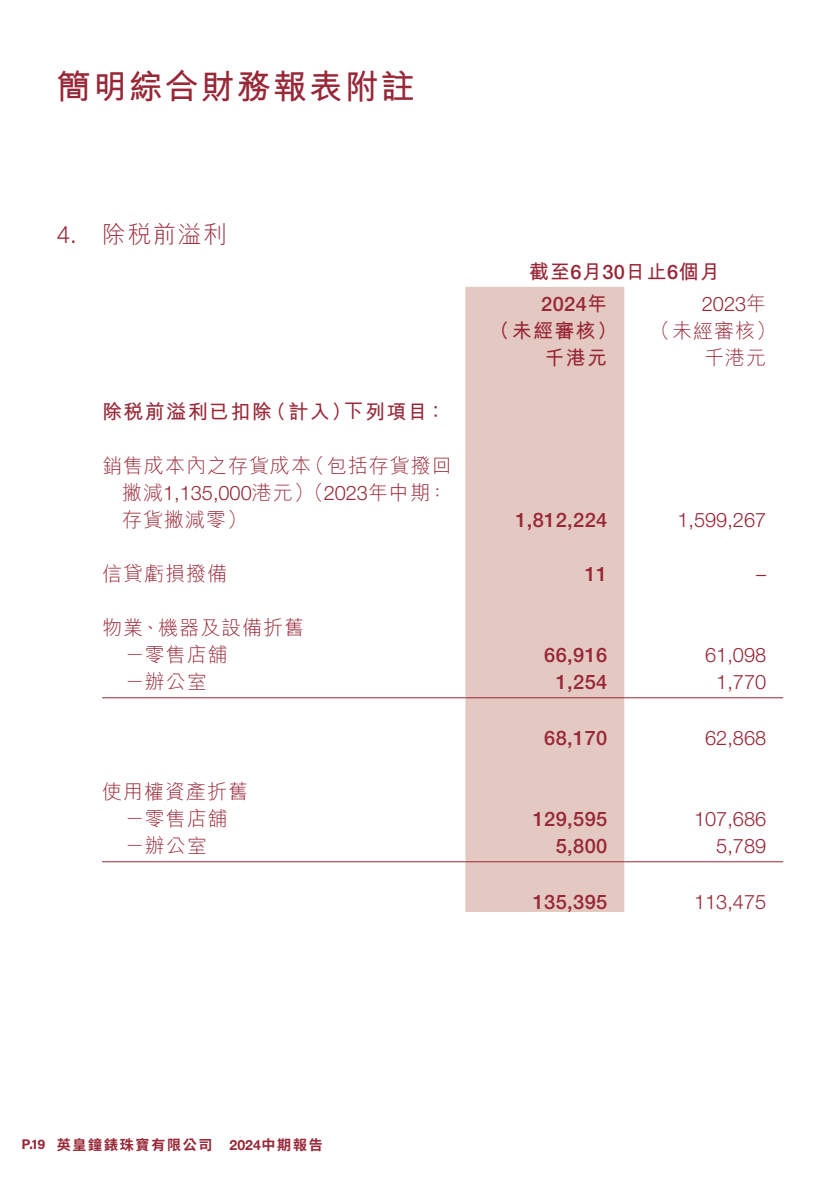
<style>
.page{position:relative;width:840px;height:1191px;background:#fff}
.page>*{position:absolute;margin:0;border:0;box-sizing:border-box;transform-origin:0 0}
.t1{font:700 34px "M Hei HK";letter-spacing:.06em;color:#982737}
.t2{font:300 24px "M Hei HK";letter-spacing:.05em;color:#982737}
.t3{font:300 20px "Helvetica Neue LT Std";color:#982737}
.t4{font:300 20px/27px "M Hei HK";letter-spacing:.05em;color:#982737}
.t5{font:500 20px "Helvetica Neue LT Std";letter-spacing:.02em;color:#982737}
.t6{font:700 20px "M Hei HK";letter-spacing:.07em;color:#982737}
.t7{font:700 14px "Source Han Sans TC";letter-spacing:.125em;color:#982737}
.s1{font-family:"Helvetica Neue LT Std"}
.s2{font-family:"Helvetica Neue LT Std";font-weight:500}
.s3{font-family:"M Hei HK";font-weight:700}
.s4{font-family:"M Hei HK"}
.s5{font-family:"Acumin Variable Concept";font-weight:400}
.s6{font-family:"Helvetica Neue"}
</style>
<div class="page">
<div style="left:465px;top:287px;width:159px;height:625px;background:#e4c9c2"></div>
<hr style="left:102px;top:697px;width:363px;height:1px;background:#982737">
<hr style="left:465px;top:697px;width:159px;height:1px;background:#982737">
<hr style="left:624px;top:697px;width:158px;height:1px;background:#982737">
<hr style="left:102px;top:861px;width:363px;height:1px;background:#982737">
<hr style="left:465px;top:861px;width:159px;height:1px;background:#982737">
<hr style="left:624px;top:861px;width:158px;height:1px;background:#982737">
<h1 class="t1" style="left:57px;top:62px;width:359px">簡明綜合財務報表附註</h1>
<p class="t2" style="left:57px;top:221px;width:171px"><span class="s1">4.</span> 除稅前溢利</p>
<p class="t6" style="left:528px;top:257px;width:193px">截至<span class="s2">6</span>月<span class="s2">30</span>日止<span class="s2">6</span>個月</p>
<p class="t5" style="left:541px;top:292px;width:67px">2024<span class="s3">年</span></p>
<p class="t3" style="left:701px;top:292px;width:66px">2023<span class="s4">年</span></p>
<p class="t6" style="left:489px;top:316px;width:129px">（未經審核）</p>
<p class="t4" style="left:650px;top:317px;width:127px">（未經審核）</p>
<p class="t6" style="left:544px;top:343px;width:64px">千港元</p>
<p class="t4" style="left:703px;top:344px;width:63px">千港元</p>
<p class="t6" style="left:102px;top:397px;width:345px">除稅前溢利已扣除（計入）下列項目：</p>
<p class="t4" style="left:102px;top:452px;width:351px">銷售成本內之存貨成本（包括存貨撥回</p>
<p class="t3" style="left:122px;top:481px;width:326px"><span class="s4">撇減</span>1,135,000<span class="s4">港元）（</span>2023<span class="s4">年中期：</span></p>
<p class="t4" style="left:122px;top:506px;width:126px">存貨撇減零）</p>
<p class="t5" style="left:515px;top:508px;width:93px">1,812,224</p>
<p class="t3" style="left:677px;top:508px;width:90px">1,599,267</p>
<p class="t4" style="left:102px;top:560px;width:126px">信貸虧損撥備</p>
<p class="t5" style="left:584px;top:562px;width:24px">11</p>
<p class="t3" style="left:755px;top:562px;width:11px">–</p>
<p class="t4" style="left:125px;top:614px;width:180px;text-indent:-23px">物業、機器及設備折舊－零售店舖</p>
<p class="t5" style="left:544px;top:643px;width:64px">66,916</p>
<p class="t3" style="left:704px;top:643px;width:62px">61,098</p>
<p class="t4" style="left:125px;top:668px;width:83px">－辦公室</p>
<p class="t5" style="left:555px;top:670px;width:53px">1,254</p>
<p class="t3" style="left:716px;top:670px;width:51px">1,770</p>
<p class="t5" style="left:544px;top:726px;width:64px">68,170</p>
<p class="t3" style="left:704px;top:726px;width:62px">62,868</p>
<p class="t4" style="left:102px;top:778px;width:147px;text-align:center">使用權資產折舊－零售店舖</p>
<p class="t5" style="left:532px;top:807px;width:76px">129,595</p>
<p class="t3" style="left:693px;top:807px;width:74px">107,686</p>
<p class="t4" style="left:125px;top:832px;width:83px">－辦公室</p>
<p class="t5" style="left:555px;top:834px;width:53px">5,800</p>
<p class="t3" style="left:715px;top:834px;width:51px">5,789</p>
<p class="t5" style="left:532px;top:890px;width:76px">135,395</p>
<p class="t3" style="left:693px;top:890px;width:74px">113,475</p>
<p class="t7" style="left:22px;top:1136px;width:302px"><span class="s5">P.19</span> 英皇鐘錶珠寶有限公司 <span class="s6">2024</span>中期報告</p>
</div>
